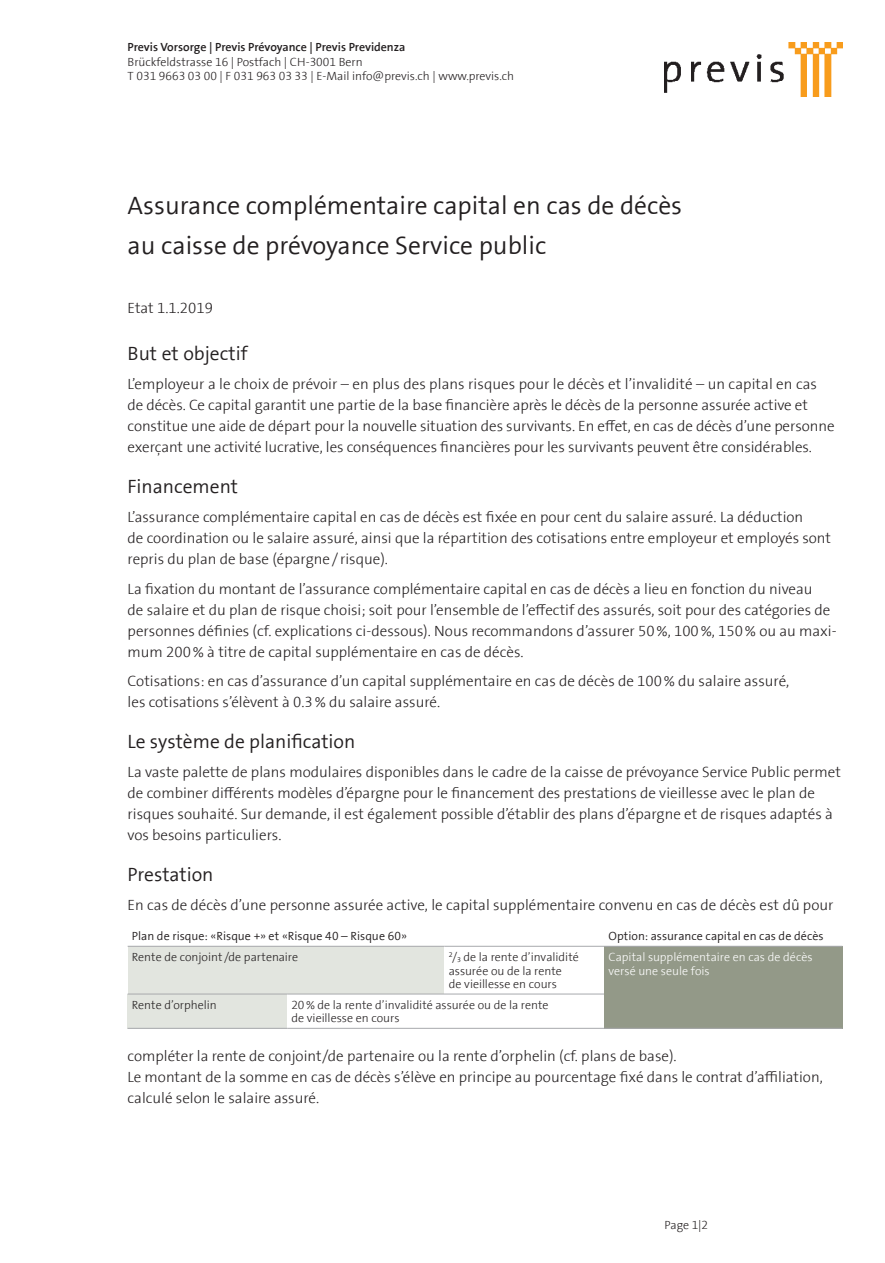
<style>
.page{position:relative;width:885px;height:1263px;background:#fff}
.page>*{position:absolute;margin:0;border:0;box-sizing:border-box;transform-origin:0 0}
.titel_17_previs{font:300 25.5px "Previs The Sans";color:#231f20}
.titel_13_bold_previs{font:300 19.5px "Previs The Sans";color:#231f20}
.text_10_14_E_previs{font:300 15px/21px "Previs The Sans";color:#231f20}
._8_light_Linien{font:300 12px/13.5px "Previs The Sans";color:#231f20}
.t1{font:300 12px/14.4px "Previs The Sans";letter-spacing:-.005em;color:#231f20}
._8_light_Linien-2{font:300 12px "Previs The Sans";letter-spacing:.005em;color:#231f20}
._8_light_Linien-3{font:300 12px/13.5px "Previs The Sans";letter-spacing:.005em;color:#fff}
.s1{font-style:inherit}
</style>
<div class="page">
<div style="left:128px;top:946px;width:316px;height:48px;background:#e2e5df"></div>
<div style="left:604px;top:946px;width:238px;height:48px;background:#939988"></div>
<hr style="left:128px;top:946px;width:316px;height:1px;background:#a8a9ad">
<hr style="left:444px;top:946px;width:160px;height:1px;background:#a8a9ad">
<hr style="left:604px;top:946px;width:238px;height:1px;background:#a8a9ad">
<div style="left:128px;top:994px;width:159px;height:34px;background:#e2e5df"></div>
<div style="left:604px;top:994px;width:238px;height:34px;background:#939988"></div>
<hr style="left:128px;top:1028px;width:159px;height:1px;background:#a8a9ad">
<hr style="left:287px;top:1028px;width:317px;height:1px;background:#a8a9ad">
<hr style="left:604px;top:1028px;width:238px;height:1px;background:#a8a9ad">
<hr style="left:128px;top:994px;width:159px;height:1px;background:#a8a9ad">
<hr style="left:287px;top:994px;width:317px;height:1px;background:#a8a9ad">
<img style="left:664px;top:43px;width:178px;height:53px">
<p class="t1" style="left:128px;top:41px;width:279px">Previs Vorsorge | Previs Prévoyance | Previs Previdenza<br><span class="s1">Brückfeldstrasse 16 | Postfach | CH-3001 Bern</span></p>
<p class="_8_light_Linien" style="left:128px;top:70px;width:388px">T 031 9663 03 00 | F 031 963 03 33 | E-Mail info@previs.ch | www.previs.ch</p>
<p class="titel_17_previs" style="left:128px;top:193px;width:556px">Assurance complémentaire capital en cas de décès</p>
<p class="titel_17_previs" style="left:128px;top:232px;width:420px">au caisse de prévoyance Service public</p>
<p class="text_10_14_E_previs" style="left:128px;top:298px;width:87px">Etat 1.1.2019</p>
<p class="titel_13_bold_previs" style="left:128px;top:343px;width:121px">But et objectif</p>
<p class="text_10_14_E_previs" style="left:128px;top:374px;width:708px">L’employeur a le choix de prévoir – en plus des plans risques pour le décès et l’invalidité – un capital en cas de décès. Ce capital garantit une partie de la base financière après le décès de la personne assurée active et constitue une aide de départ pour la nouvelle situation des survivants. En effet, en cas de décès d’une personne exerçant une activité lucrative, les conséquences financières pour les survivants peuvent être considérables.</p>
<p class="titel_13_bold_previs" style="left:128px;top:476px;width:112px">Financement</p>
<p class="text_10_14_E_previs" style="left:128px;top:507px;width:704px">L’assurance complémentaire capital en cas de décès est fixée en pour cent du salaire assuré. La déduction<br>de coordination ou le salaire assuré, ainsi que la répartition des cotisations entre employeur et employés sont repris du plan de base (épargne/ risque).</p>
<p class="text_10_14_E_previs" style="left:128px;top:579px;width:710px">La fixation du montant de l’assurance complémentaire capital en cas de décès a lieu en fonction du niveau<br>de salaire et du plan de risque choisi; soit pour l’ensemble de l’effectif des assurés, soit pour des catégories de personnes définies (cf. explications ci-dessous). Nous recommandons d’assurer 50%, 100%, 150% ou au maxi&shy;mum 200% à titre de capital supplémentaire en cas de décès.</p>
<p class="text_10_14_E_previs" style="left:128px;top:671px;width:663px">Cotisations: en cas d’assurance d’un capital supplémentaire en cas de décès de 100% du salaire assuré, les cotisations s’élèvent à 0.3% du salaire assuré.</p>
<p class="titel_13_bold_previs" style="left:128px;top:731px;width:229px">Le système de planification</p>
<p class="text_10_14_E_previs" style="left:128px;top:762px;width:714px">La vaste palette de plans modulaires disponibles dans le cadre de la caisse de prévoyance Service Public permet de combiner différents modèles d’épargne pour le financement des prestations de vieillesse avec le plan de risques souhaité. Sur demande, il est également possible d’établir des plans d’épargne et de risques adaptés à vos besoins particuliers.</p>
<p class="titel_13_bold_previs" style="left:128px;top:864px;width:87px">Prestation</p>
<p class="text_10_14_E_previs" style="left:128px;top:895px;width:707px">En cas de décès d’une personne assurée active, le capital supplémentaire convenu en cas de décès est dû pour</p>
<p class="_8_light_Linien-2" style="left:132px;top:930px;width:277px">Plan de risque: «Risque +» et «Risque 40 – Risque 60»</p>
<p class="_8_light_Linien-2" style="left:608px;top:930px;width:217px">Option: assurance capital en cas de décès</p>
<p class="_8_light_Linien" style="left:132px;top:951px;width:168px">Rente de conjoint /de partenaire</p>
<p class="_8_light_Linien" style="left:449px;top:951px;width:131px"><sup>2</sup>/<sub>3</sub> de la rente d’invalidité assurée ou de la rente<br>de vieillesse en cours</p>
<p class="_8_light_Linien-3" style="left:608px;top:951px;width:206px">Capital supplémentaire en cas de décès versé une seule fois</p>
<p class="_8_light_Linien" style="left:132px;top:998px;width:86px">Rente d’orphelin</p>
<p class="_8_light_Linien" style="left:291px;top:998px;width:259px">20% de la rente d’invalidité assurée ou de la rente de vieillesse en cours</p>
<p class="text_10_14_E_previs" style="left:128px;top:1046px;width:550px">compléter la rente de conjoint/de partenaire ou la rente d’orphelin (cf. plans de base).</p>
<p class="text_10_14_E_previs" style="left:128px;top:1067px;width:696px">Le montant de la somme en cas de décès s’élève en principe au pourcentage fixé dans le contrat d’affiliation, calculé selon le salaire assuré.</p>
<p class="_8_light_Linien" style="left:664px;top:1218px;width:45px">Page 1|2</p>
</div>
